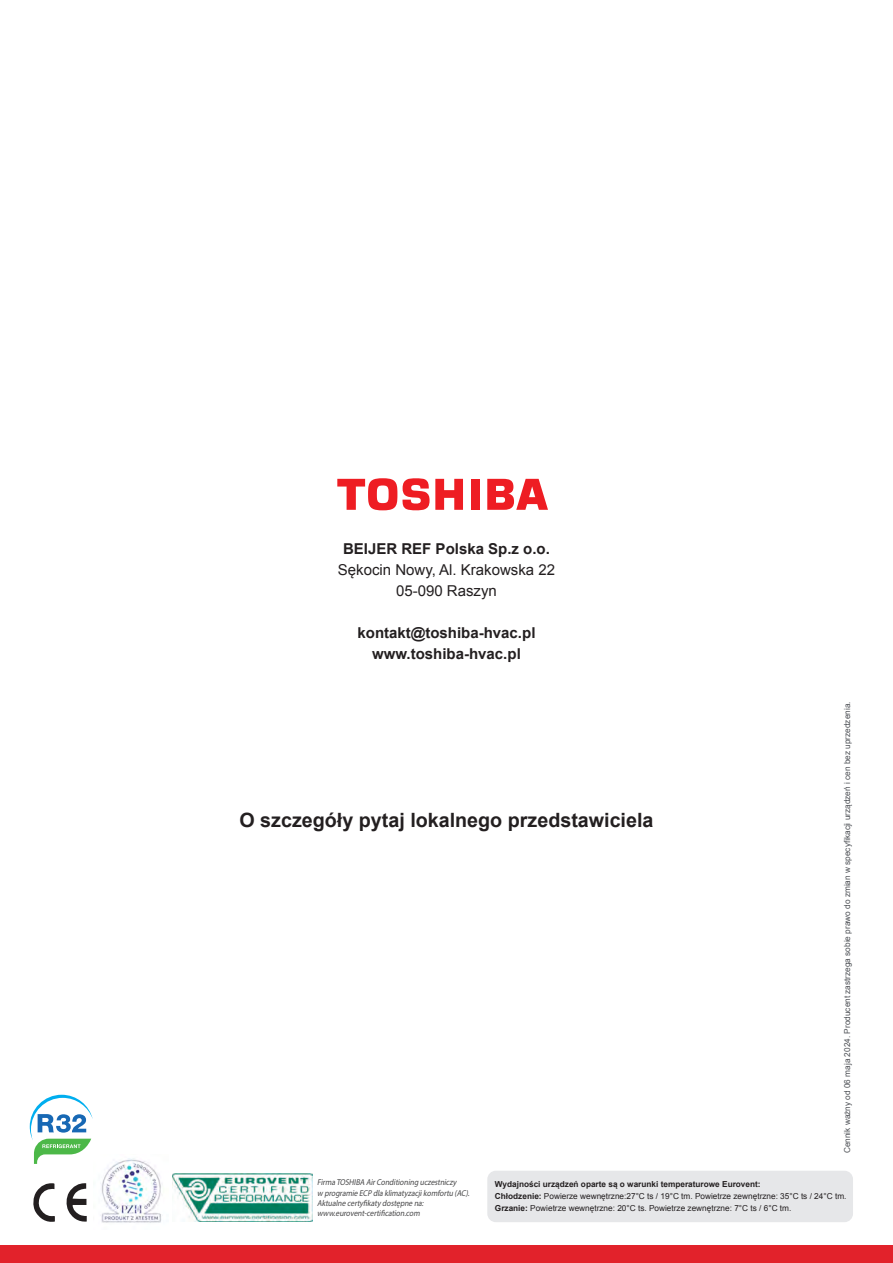
<style>
.page{position:relative;width:893px;height:1263px;background:#fff}
.page>*{position:absolute;margin:0;border:0;box-sizing:border-box;transform-origin:0 0}
.Styl_akapitowy_1{font:700 19.65px "Arial";color:#231f20}
.Styl_akapitowy_1-2{font:700 15px "Arial";color:#231f20}
.Styl_akapitowy_1-3{font:15px "Arial";color:#231f20}
.t1{font:italic 8.55px/10.2px "Myriad Pro";color:#474748;scale:.9 1}
.t2{font:8.25px "Arial";color:#231f20}
.Styl_akapitowy_1-4{font:8.25px "Arial";color:#4e5156}
.t3{font:700 8.25px "Arial";color:#231f20}
.s1{font-weight:700}
</style>
<div class="page">
<svg style="left:30px;top:1095px;width:63px;height:69px"></svg>
<div style="left:0;top:1246px;width:893px;height:17px;background:#e2222b"></div>
<div style="left:487px;top:1171px;width:366px;height:51px;background:#e6e7e9;border-radius:9px"></div>
<svg style="left:66px;top:1183px;width:21px;height:39px"></svg>
<svg style="left:33px;top:1183px;width:22px;height:39px"></svg>
<img style="left:172px;top:1173px;width:140px;height:49px">
<div style="left:471px;top:479px;width:8px;height:31px;background:#ee1d23"></div>
<svg style="left:487px;top:479px;width:61px;height:31px"></svg>
<svg style="left:337px;top:478px;width:126px;height:33px"></svg>
<img style="left:101px;top:1158px;width:61px;height:65px">
<p class="Styl_akapitowy_1-2" style="left:343px;top:539px;width:208px">BEIJER REF Polska Sp.z o.o.</p>
<p class="Styl_akapitowy_1-3" style="left:338px;top:560px;width:219px">Sękocin Nowy, Al. Krakowska 22</p>
<p class="Styl_akapitowy_1-3" style="left:396px;top:581px;width:102px">05-090 Raszyn</p>
<p class="Styl_akapitowy_1-2" style="left:357px;top:623px;width:179px">kontakt@toshiba-hvac.pl</p>
<p class="Styl_akapitowy_1-2" style="left:372px;top:644px;width:150px">www.toshiba-hvac.pl</p>
<p class="Styl_akapitowy_1" style="left:239px;top:807px;width:415px">O szczegóły pytaj lokalnego przedstawiciela</p>
<p class="Styl_akapitowy_1-4" style="left:842px;top:1153px;width:453px;rotate:-90deg">Cennik ważny od 06 maja 2024. Producent zastrzega sobie prawo do zmian w specyfikacji urządzeń i cen bez uprzedzenia.</p>
<p class="t1" style="left:317px;top:1177px;width:173px">Firma TOSHIBA AirConditioning uczestniczy<br>w programie ECP dla klimatyzacjikomfortu (AC).</p>
<p class="t1" style="left:317px;top:1198px;width:122px">Aktualne certyfikaty dostępne na:</p>
<p class="t1" style="left:317px;top:1208px;width:118px">www.eurovent-certification.com</p>
<p class="t3" style="left:495px;top:1179px;width:267px">Wydajności urządzeń oparte są o warunki temperaturowe Eurovent:</p>
<p class="t2" style="left:495px;top:1191px;width:353px"><span class="s1">Chłodzenie:</span> Powierze wewnętrzne:27°C ts / 19°C tm. Powietrze zewnętrzne: 35°C ts / 24°C tm.</p>
<p class="t2" style="left:495px;top:1203px;width:298px"><span class="s1">Grzanie:</span> Powietrze wewnętrzne: 20°C ts. Powietrze zewnętrzne: 7°C ts / 6°C tm.</p>
</div>
